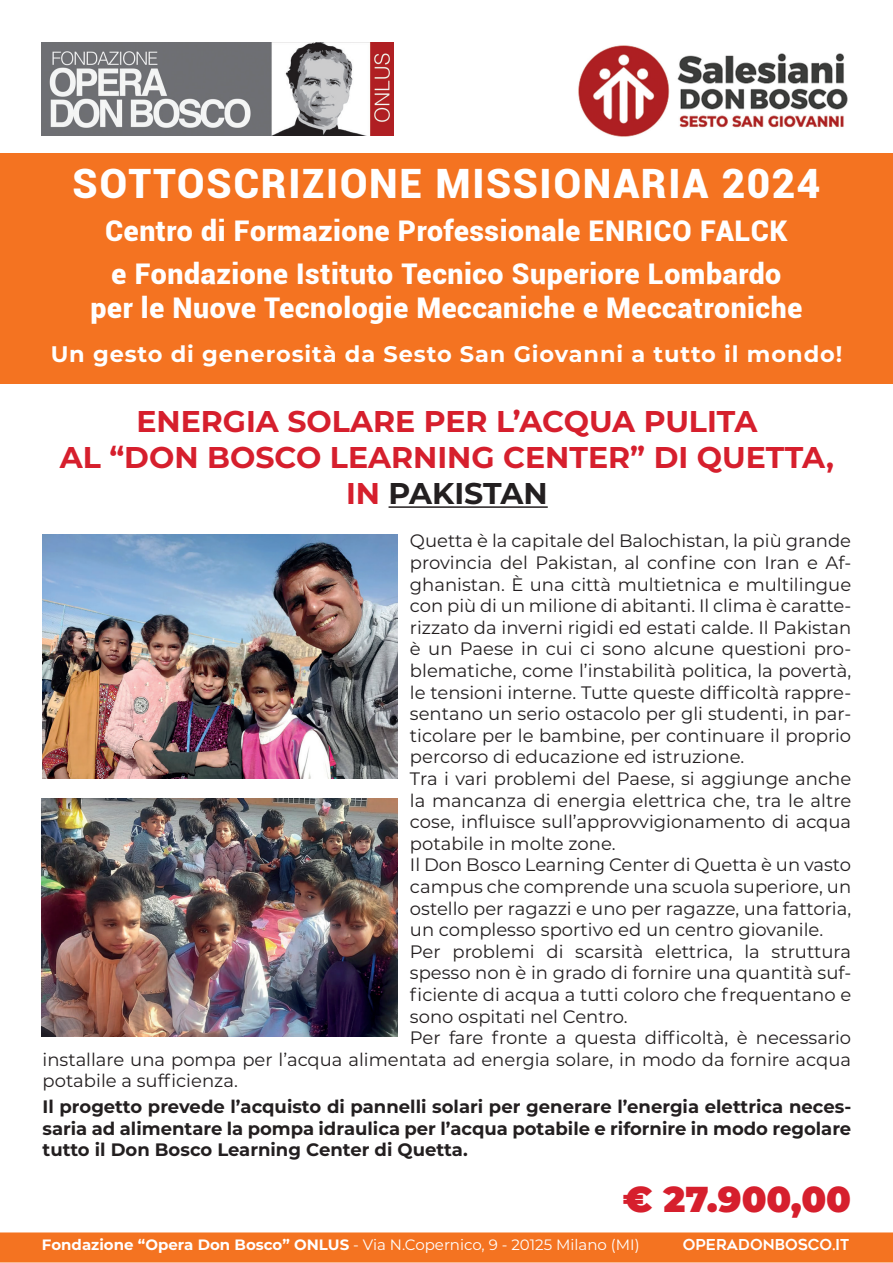
<style>
.page{position:relative;width:893px;height:1263px;background:#fff}
.page>*{position:absolute;margin:0;border:0;box-sizing:border-box;transform-origin:0 0}
.t1{font:900 40.5px "Roboto";letter-spacing:.04em;color:#fff}
.t2{font:900 36px "Montserrat";color:#d61f2d}
.t3{font:700 30px/36px "Montserrat";color:#d61f2d;text-align:center}
.t4{font:900 28.5px/42.8px "Roboto";letter-spacing:.02em;color:#fff}
.t5{font:700 22.5px "Montserrat";letter-spacing:.04em;color:#fff}
.t6{font:18px "Montserrat";color:#231f20}
.t7{font:700 18px/21.6px "Montserrat";color:#231f20;text-align:justify}
.t8{font:15px "Montserrat";color:#fff}
.t9{font:15px "Geometos";color:#fff}
.s1{color:#231f20}
.s2{font-weight:700}
</style>
<div class="page">
<div style="left:0;top:153px;width:893px;height:231px;background:#f47321"></div>
<div style="left:0;top:1232px;width:893px;height:30px;background:#f47321"></div>
<img style="left:42px;top:43px;width:351px;height:92px">
<img style="left:578px;top:45px;width:270px;height:92px">
<hr style="left:389px;top:506px;width:159px;height:2px;background:#231f20">
<img style="left:42px;top:535px;width:355px;height:243px">
<img style="left:42px;top:798px;width:355px;height:239px">
<h1 class="t1" style="left:73px;top:155px;width:749px">SOTTOSCRIZIONE MISSIONARIA 2024</h1>
<h3 class="t4" style="left:105px;top:208px;width:684px">Centro di Formazione Professionale ENRICO FALCK e Fondazione Istituto Tecnico Superiore Lombardo</h3>
<h3 class="t4" style="left:91px;top:285px;width:713px">per le Nuove Tecnologie Meccaniche e Meccatroniche</h3>
<p class="t5" style="left:51px;top:338px;width:793px">Un gesto di generosità da Sesto San Giovanni a tutto il mondo!</p>
<h3 class="t3" style="left:60px;top:402px;width:776px">ENERGIA SOLARE PER L’ACQUA PULITA<br>AL “DON BOSCO LEARNING CENTER” DI QUETTA,<br>IN <span class="s1">PAKISTAN</span></h3>
<p class="t6" style="left:410px;top:528px;width:443px">Quetta è la capitale del Balochistan, la più grande</p>
<p class="t6" style="left:410px;top:550px;width:443px">provincia del Pakistan, al confine con Iran e Af-</p>
<p class="t6" style="left:410px;top:572px;width:443px">ghanistan. È una città multietnica e multilingue</p>
<p class="t6" style="left:410px;top:593px;width:443px">con più di un milione di abitanti. Il clima è caratte-</p>
<p class="t6" style="left:410px;top:615px;width:443px">rizzato da inverni rigidi ed estati calde. Il Pakistan</p>
<p class="t6" style="left:410px;top:636px;width:443px">è un Paese in cui ci sono alcune questioni pro-</p>
<p class="t6" style="left:410px;top:658px;width:443px">blematiche, come l’instabilità politica, la povertà,</p>
<p class="t6" style="left:410px;top:680px;width:443px">le tensioni interne. Tutte queste difficoltà rappre-</p>
<p class="t6" style="left:410px;top:701px;width:443px">sentano un serio ostacolo per gli studenti, in par-</p>
<p class="t6" style="left:410px;top:723px;width:443px">ticolare per le bambine, per continuare il proprio</p>
<p class="t6" style="left:410px;top:744px;width:336px">percorso di educazione ed istruzione.</p>
<p class="t6" style="left:410px;top:766px;width:443px">Tra i vari problemi del Paese, si aggiunge anche</p>
<p class="t6" style="left:410px;top:788px;width:443px">la mancanza di energia elettrica che, tra le altre</p>
<p class="t6" style="left:410px;top:809px;width:443px">cose, influisce sull’approvvigionamento di acqua</p>
<p class="t6" style="left:410px;top:831px;width:207px">potabile in molte zone.</p>
<p class="t6" style="left:410px;top:852px;width:443px">Il Don Bosco Learning Center di Quetta è un vasto</p>
<p class="t6" style="left:410px;top:874px;width:443px">campus che comprende una scuola superiore, un</p>
<p class="t6" style="left:410px;top:896px;width:443px">ostello per ragazzi e uno per ragazze, una fattoria,</p>
<p class="t6" style="left:410px;top:917px;width:415px">un complesso sportivo ed un centro giovanile.</p>
<p class="t6" style="left:410px;top:939px;width:443px">Per problemi di scarsità elettrica, la struttura</p>
<p class="t6" style="left:410px;top:960px;width:443px">spesso non è in grado di fornire una quantità suf-</p>
<p class="t6" style="left:410px;top:982px;width:443px">ficiente di acqua a tutti coloro che frequentano e</p>
<p class="t6" style="left:410px;top:1004px;width:219px">sono ospitati nel Centro.</p>
<p class="t6" style="left:410px;top:1025px;width:443px">Per fare fronte a questa difficoltà, è necessario</p>
<p class="t6" style="left:43px;top:1047px;width:810px">installare una pompa per l’acqua alimentata ad energia solare, in modo da fornire acqua</p>
<p class="t6" style="left:43px;top:1068px;width:197px">potabile a sufficienza.</p>
<p class="t7" style="left:43px;top:1095px;width:810px">Il progetto prevede l’acquisto di pannelli solari per generare l’energia elettrica neces&shy;saria ad alimentare la pompa idraulica per l’acqua potabile e rifornire in modo regolare tutto il Don Bosco Learning Center di Quetta.</p>
<h2 class="t2" style="left:623px;top:1172px;width:230px">€ 27.900,00</h2>
<p class="t8" style="left:42px;top:1234px;width:599px"><span class="s2">Fondazione “Opera Don Bosco” ONLUS</span> - Via N.Copernico, 9 - 20125 Milano (MI)</p>
<p class="t9" style="left:683px;top:1236px;width:168px">OPERADONBOSCO.IT</p>
</div>
